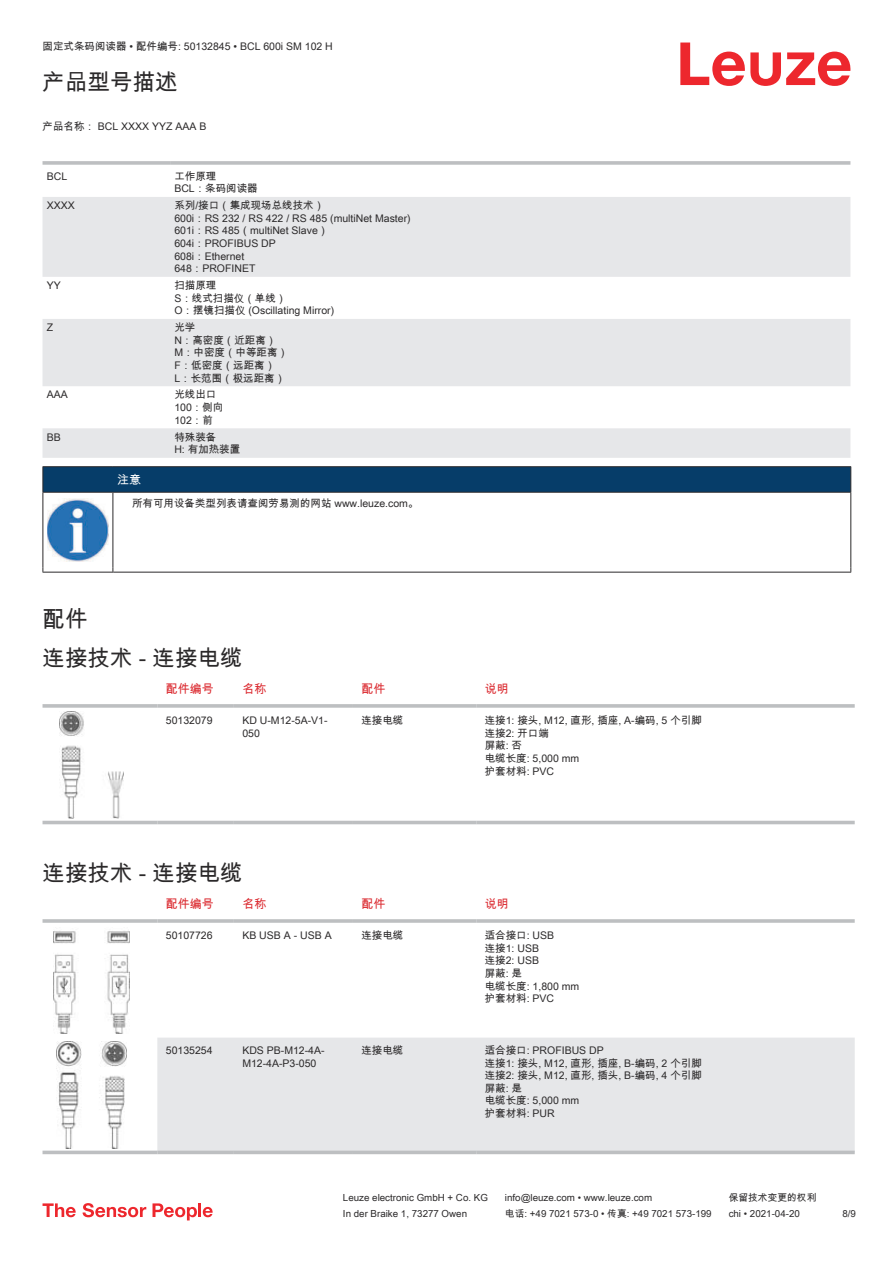
<style>
.page{position:relative;width:893px;height:1263px;background:#fff}
.page>*{position:absolute;margin:0;border:0;box-sizing:border-box;transform-origin:0 0}
.t1{font:22.5px/38.7px "Arial Unicode MS";color:#2b292a}
.t2{font:12px "Arial Unicode MS";color:#db2a30}
.t3{font:12px "Arial Unicode MS";color:#fff}
.t4{font:10.5px/12.6px "Arial Unicode MS";color:#2b292a}
.t5{font:9.75px "Arial Unicode MS";color:#2b292a}
</style>
<div class="page">
<svg style="left:680px;top:43px;width:170px;height:43px"></svg>
<svg style="left:43px;top:197px;width:807px;height:261px;fill:#e6e7e9"></svg>
<svg style="left:43px;top:161px;width:127px;height:4px"></svg>
<hr style="left:170px;top:161px;width:680px;height:4px;background:#c4c5c7">
<svg style="left:43px;top:711px;width:812px;height:114px"></svg>
<svg style="left:43px;top:704px;width:114px;height:4px"></svg>
<hr style="left:157px;top:704px;width:77px;height:4px;background:#c5c7c8">
<svg style="left:234px;top:704px;width:119px;height:4px"></svg>
<svg style="left:353px;top:704px;width:123px;height:4px"></svg>
<hr style="left:476px;top:704px;width:379px;height:4px;background:#c5c7c8">
<hr style="left:43px;top:821px;width:114px;height:3px;background:#bdbfc1">
<hr style="left:157px;top:821px;width:77px;height:3px;background:#bdbfc1">
<hr style="left:234px;top:821px;width:119px;height:3px;background:#bdbfc1">
<hr style="left:353px;top:821px;width:123px;height:3px;background:#bdbfc1">
<hr style="left:476px;top:821px;width:379px;height:3px;background:#bdbfc1">
<img style="left:59px;top:712px;width:65px;height:106px">
<svg style="left:43px;top:1033px;width:812px;height:122px"></svg>
<div style="left:157px;top:1037px;width:698px;height:113px;background:#e6e7e9"></div>
<hr style="left:43px;top:919px;width:114px;height:4px;background:#c3c5c7">
<svg style="left:157px;top:919px;width:77px;height:4px"></svg>
<hr style="left:234px;top:919px;width:119px;height:4px;background:#c4c6c7">
<hr style="left:353px;top:919px;width:123px;height:4px;background:#c3c5c7">
<svg style="left:476px;top:919px;width:379px;height:4px;background:#c3c5c7"></svg>
<svg style="left:43px;top:1150px;width:114px;height:4px"></svg>
<svg style="left:157px;top:1150px;width:77px;height:4px"></svg>
<svg style="left:234px;top:1150px;width:119px;height:4px"></svg>
<svg style="left:353px;top:1150px;width:123px;height:4px"></svg>
<svg style="left:476px;top:1150px;width:379px;height:4px;background:#c3c5c7"></svg>
<img style="left:53px;top:931px;width:77px;height:102px">
<img style="left:56px;top:1042px;width:70px;height:106px">
<svg style="left:43px;top:1203px;width:33px;height:14px"></svg>
<svg style="left:83px;top:1203px;width:63px;height:14px"></svg>
<svg style="left:153px;top:1203px;width:44px;height:17px"></svg>
<hr style="left:198px;top:1203px;width:3px;height:14px;background:#ed272d">
<svg style="left:203px;top:1207px;width:10px;height:10px"></svg>
<svg style="left:44px;top:493px;width:806px;height:79px"></svg>
<hr style="left:43px;top:466px;width:70px;height:1px;background:#2b292a">
<hr style="left:43px;top:492px;width:70px;height:1px;background:#2b292a">
<hr style="left:113px;top:466px;width:738px;height:1px;background:#2b292a">
<svg style="left:43px;top:467px;width:808px;height:25px;background:#063c67"></svg>
<hr style="left:113px;top:492px;width:738px;height:1px;background:#2b292a">
<hr style="left:43px;top:493px;width:1px;height:75px;background:#2b292a">
<hr style="left:113px;top:493px;width:1px;height:75px;background:#2b292a">
<hr style="left:850px;top:493px;width:1px;height:75px;background:#2b292a">
<hr style="left:43px;top:572px;width:70px;height:1px;background:#2b292a">
<hr style="left:113px;top:572px;width:738px;height:1px;background:#2b292a">
<img style="left:47px;top:499px;width:61px;height:62px">
<div style="left:115px;top:493px;width:734px;height:20px;background:#fff"></div>
<p class="t4" style="left:43px;top:40px;width:292px">固定式条码阅读器 • 配件编号: 50132845 • BCL 600i SM 102 H</p>
<h1 class="t1" style="left:43px;top:62px;width:136px">产品型号描述</h1>
<p class="t4" style="left:43px;top:120px;width:165px">产品名称： BCL XXXX YYZ AAA B</p>
<p class="t4" style="left:47px;top:170px;width:22px">BCL</p>
<p class="t4" style="left:174px;top:169px;width:85px">工作原理<br>BCL：条码阅读器</p>
<p class="t4" style="left:47px;top:199px;width:30px">XXXX</p>
<p class="t4" style="left:174px;top:199px;width:238px">系列/接口（集成现场总线技术）<br>600i：RS 232 / RS 422 / RS 485 (multiNet Master)<br>601i：RS 485（multiNet Slave）<br>604i：PROFIBUS DP<br>608i：Ethernet<br>648：PROFINET</p>
<p class="t4" style="left:47px;top:279px;width:16px">YY</p>
<p class="t4" style="left:174px;top:279px;width:161px">扫描原理<br>S：线式扫描仪（单线）<br>O：摆镜扫描仪 (Oscillating Mirror)</p>
<p class="t4" style="left:47px;top:321px;width:8px">Z</p>
<p class="t4" style="left:174px;top:321px;width:115px">光学<br>N：高密度（近距离）<br>M：中密度（中等距离）<br>F：低密度（远距离）<br>L：长范围（极远距离）</p>
<p class="t4" style="left:47px;top:389px;width:23px">AAA</p>
<p class="t4" style="left:174px;top:388px;width:51px">光线出口<br>100：侧向<br>102：前</p>
<p class="t4" style="left:47px;top:431px;width:16px">BB</p>
<p class="t4" style="left:174px;top:430px;width:67px">特殊装备<br>H: 有加热装置</p>
<p class="t3" style="left:117px;top:471px;width:25px">注意</p>
<p class="t4" style="left:132px;top:497px;width:288px">所有可用设备类型列表请查阅劳易测的网站 www.leuze.com。</p>
<h1 class="t1" style="left:43px;top:599px;width:202px">配件<br>连接技术 - 连接电缆</h1>
<p class="t2" style="left:166px;top:680px;width:49px">配件编号</p>
<p class="t2" style="left:242px;top:680px;width:25px">名称</p>
<p class="t2" style="left:361px;top:680px;width:25px">配件</p>
<p class="t2" style="left:485px;top:680px;width:25px">说明</p>
<p class="t4" style="left:166px;top:714px;width:48px">50132079</p>
<p class="t4" style="left:242px;top:714px;width:87px">KD U-M12-5A-V1-<br>050</p>
<p class="t4" style="left:361px;top:714px;width:43px">连接电缆</p>
<p class="t4" style="left:485px;top:714px;width:219px">连接1: 接头, M12, 直形, 插座, A-编码, 5 个引脚连接2: 开口端<br>屏蔽: 否<br>电缆长度: 5,000 mm<br>护套材料: PVC</p>
<h1 class="t1" style="left:43px;top:853px;width:202px">连接技术 - 连接电缆</h1>
<p class="t2" style="left:166px;top:895px;width:49px">配件编号</p>
<p class="t2" style="left:242px;top:895px;width:25px">名称</p>
<p class="t2" style="left:361px;top:895px;width:25px">配件</p>
<p class="t2" style="left:485px;top:895px;width:25px">说明</p>
<p class="t4" style="left:166px;top:929px;width:48px">50107726</p>
<p class="t4" style="left:242px;top:929px;width:91px">KB USB A - USB A</p>
<p class="t4" style="left:361px;top:929px;width:43px">连接电缆</p>
<p class="t4" style="left:485px;top:929px;width:96px">适合接口: USB<br>连接1: USB<br>连接2: USB<br>屏蔽: 是<br>电缆长度: 1,800 mm护套材料: PVC</p>
<p class="t4" style="left:166px;top:1044px;width:48px">50135254</p>
<p class="t4" style="left:242px;top:1044px;width:84px">KDS PB-M12-4A-<br>M12-4A-P3-050</p>
<p class="t4" style="left:361px;top:1044px;width:43px">连接电缆</p>
<p class="t4" style="left:485px;top:1044px;width:219px">适合接口: PROFIBUS DP<br>连接1: 接头, M12, 直形, 插座, B-编码, 2 个引脚连接2: 接头, M12, 直形, 插头, B-编码, 4 个引脚屏蔽: 是<br>电缆长度: 5,000 mm<br>护套材料: PUR</p>
<p class="t5" style="left:343px;top:1191px;width:146px">Leuze electronic GmbH + Co. KG</p>
<p class="t5" style="left:505px;top:1191px;width:149px">info@leuze.com • www.leuze.com</p>
<p class="t5" style="left:729px;top:1191px;width:89px">保留技术变更的权利</p>
<p class="t5" style="left:343px;top:1206px;width:126px">In der Braike 1, 73277 Owen</p>
<p class="t5" style="left:505px;top:1206px;width:208px">电话: +49 7021 573-0 • 传真: +49 7021 573-199</p>
<p class="t5" style="left:729px;top:1206px;width:73px">chi • 2021-04-20</p>
<p class="t5" style="left:842px;top:1206px;width:15px">8 /9</p>
</div>
